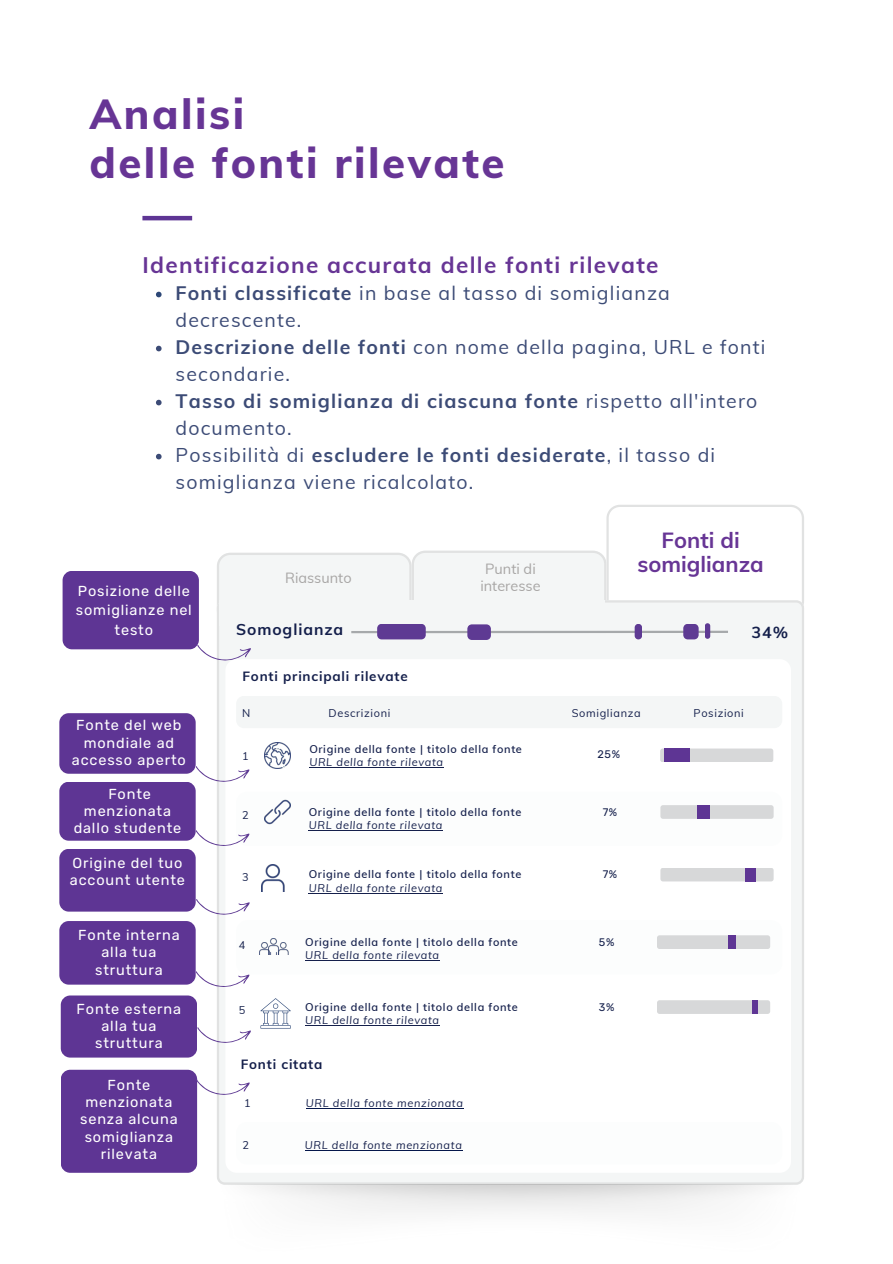
<style>
.page{position:relative;width:893px;height:1264px;background:#fff}
.page>*{position:absolute;margin:0;border:0;box-sizing:border-box;transform-origin:0 0}
.t1{font:800 42px/49.5px "Muli";letter-spacing:.06em;color:#673595}
.t2{font:700 22.5px "Muli";letter-spacing:.06em;color:#673595}
.t3{font:700 21.9px/24px "Muli";color:#673595;text-align:center}
.t4{font:19.5px/27px "Muli";letter-spacing:.06em;color:#3c4b76}
.t5{font:700 15.6px "Muli";letter-spacing:.06em;color:#141f4b}
.t6{font:14.4px/17.2px "Rubik";letter-spacing:.06em;color:#fff;text-align:center}
.t7{font:14.4px/17.2px "Muli";color:#a8a6a5;text-align:center}
.t8{font:700 13.35px "Muli";letter-spacing:.06em;color:#141f4b}
.t9{font:600 10.95px "Muli";letter-spacing:.06em;color:#141f4b}
.t10{font:italic 10.95px "Muli";letter-spacing:.06em;color:#141f4b}
.t11{font:10.95px "Muli";letter-spacing:.06em;color:#141f4b}
.t12{font:10.95px "Rubik";color:#141f4b}
.s1{font-weight:700}
</style>
<div class="page">
<hr style="left:142px;top:216px;width:50px;height:4px;background:#5e3594">
<svg style="left:156px;top:292px;width:5px;height:5px"></svg>
<svg style="left:156px;top:346px;width:5px;height:5px"></svg>
<svg style="left:156px;top:400px;width:5px;height:5px"></svg>
<svg style="left:156px;top:454px;width:5px;height:5px"></svg>
<svg style="left:217px;top:665px;width:587px;height:519px"></svg>
<svg style="left:225px;top:665px;width:566px;height:507px"></svg>
<div style="left:660px;top:748px;width:113px;height:14px;background:#d7d8d9;border-radius:3px"></div>
<div style="left:664px;top:748px;width:26px;height:14px;background:#5e3594"></div>
<img style="left:265px;top:742px;width:25px;height:23px">
<div style="left:660px;top:867px;width:113px;height:14px;background:#d7d8d9;border-radius:3px"></div>
<img style="left:262px;top:864px;width:24px;height:27px">
<div style="left:657px;top:1000px;width:113px;height:13px;background:#d7d8d9;border-radius:3px"></div>
<div style="left:752px;top:999px;width:6px;height:14px;background:#5e3594"></div>
<svg style="left:260px;top:998px;width:31px;height:30px"></svg>
<div style="left:744px;top:867px;width:11px;height:14px;background:#5e3594"></div>
<div style="left:236px;top:696px;width:546px;height:32px;background:#f4f6f6;border-radius:8px"></div>
<div style="left:59px;top:713px;width:136px;height:60px;background:#5e3594;border-radius:9px"></div>
<div style="left:59px;top:781px;width:137px;height:59px;background:#5e3594;border-radius:9px"></div>
<div style="left:59px;top:921px;width:137px;height:63px;background:#5e3594;border-radius:9px"></div>
<div style="left:59px;top:848px;width:136px;height:63px;background:#5e3594;border-radius:9px"></div>
<div style="left:61px;top:1069px;width:136px;height:103px;background:#5e3594;border-radius:9px"></div>
<div style="left:61px;top:995px;width:136px;height:62px;background:#5e3594;border-radius:9px"></div>
<svg style="left:236px;top:1121px;width:546px;height:43px"></svg>
<hr style="left:306px;top:1107px;width:157px;height:1px;background:#05164a">
<hr style="left:305px;top:1149px;width:157px;height:1px;background:#05164a">
<hr style="left:309px;top:892px;width:134px;height:1px;background:#141f4b">
<hr style="left:305px;top:1025px;width:135px;height:1px;background:#141f4b">
<div style="left:63px;top:571px;width:136px;height:78px;background:#5e3594;border-radius:9px"></div>
<svg style="left:195px;top:765px;width:587px;height:85px"></svg>
<svg style="left:195px;top:898px;width:587px;height:93px"></svg>
<svg style="left:197px;top:1026px;width:54px;height:21px"></svg>
<svg style="left:197px;top:1078px;width:53px;height:21px"></svg>
<svg style="left:197px;top:505px;width:607px;height:160px"></svg>
<h1 class="t1" style="left:89px;top:87px;width:417px">Analisi<br>delle fonti rilevate</h1>
<p class="t2" style="left:142px;top:248px;width:517px">Identificazione accurata delle fonti rilevate</p>
<p class="t4" style="left:175px;top:278px;width:591px"><span class="s1">Fonti classificate</span> in base al tasso di somiglianza decrescente.<br><span class="s1">Descrizione delle fonti</span> con nome della pagina, URL e fonti secondarie.<br><span class="s1">Tasso di somiglianza di ciascuna fonte</span> rispetto all'intero documento.<br>Possibilità di <span class="s1">escludere le fonti desiderate</span>, il tasso di somiglianza viene ricalcolato.</p>
<p class="t6" style="left:76px;top:581px;width:117px;line-height:19.5px">Posizione delle somiglianze nel testo</p>
<p class="t6" style="left:72px;top:717px;width:115px">Fonte del web mondiale ad accesso aperto</p>
<p class="t6" style="left:74px;top:785px;width:109px">Fonte menzionata dallo studente</p>
<p class="t6" style="left:70px;top:854px;width:117px;text-align:left">Origine del tuo account utente</p>
<p class="t6" style="left:78px;top:926px;width:103px">Fonte interna alla tua struttura</p>
<p class="t6" style="left:77px;top:1000px;width:106px">Fonte esterna alla tua struttura</p>
<p class="t6" style="left:80px;top:1076px;width:99px">Fonte menzionata senza alcuna somiglianza rilevata</p>
<p class="t7" style="left:285px;top:569px;width:68px">Riassunto</p>
<p class="t7" style="left:480px;top:559px;width:62px">Punti di interesse</p>
<p class="t5" style="left:236px;top:617px;width:109px">Somoglianza</p>
<p class="t8" style="left:242px;top:666px;width:167px">Fonti principali rilevate</p>
<p class="t11" style="left:242px;top:705px;width:10px">N</p>
<p class="t11" style="left:242px;top:748px;width:8px">1</p>
<p class="t11" style="left:242px;top:806px;width:8px">2</p>
<p class="t11" style="left:328px;top:705px;width:63px">Descrizioni</p>
<p class="t9" style="left:309px;top:740px;width:214px">Origine della fonte | titolo della fonte</p>
<p class="t10" style="left:309px;top:754px;width:135px">URL della fonte rilevata</p>
<p class="t9" style="left:309px;top:803px;width:214px">Origine della fonte | titolo della fonte</p>
<p class="t10" style="left:309px;top:817px;width:135px">URL della fonte rilevata</p>
<p class="t3" style="left:637px;top:527px;width:128px">Fonti di somiglianza</p>
<p class="t11" style="left:571px;top:705px;width:70px">Somiglianza</p>
<p class="t12" style="left:597px;top:748px;width:24px">25%</p>
<p class="t12" style="left:602px;top:805px;width:16px">7%</p>
<p class="t11" style="left:693px;top:705px;width:52px">Posizioni</p>
<p class="t9" style="left:309px;top:866px;width:214px">Origine della fonte | titolo della fonte</p>
<p class="t10" style="left:309px;top:880px;width:135px">URL della fonte rilevata</p>
<p class="t11" style="left:242px;top:869px;width:8px">3</p>
<p class="t12" style="left:602px;top:868px;width:16px">7%</p>
<p class="t9" style="left:305px;top:933px;width:214px">Origine della fonte | titolo della fonte</p>
<p class="t10" style="left:305px;top:947px;width:135px">URL della fonte rilevata</p>
<p class="t11" style="left:239px;top:937px;width:8px">4</p>
<p class="t12" style="left:598px;top:936px;width:17px">5%</p>
<p class="t9" style="left:305px;top:998px;width:214px">Origine della fonte | titolo della fonte</p>
<p class="t10" style="left:305px;top:1012px;width:135px">URL della fonte rilevata</p>
<p class="t11" style="left:239px;top:1001px;width:8px">5</p>
<p class="t12" style="left:598px;top:1000px;width:17px">3%</p>
<p class="t8" style="left:241px;top:1054px;width:83px">Fonti citata</p>
<p class="t11" style="left:244px;top:1094px;width:8px">1</p>
<p class="t11" style="left:242px;top:1136px;width:8px">2</p>
<p class="t10" style="left:306px;top:1094px;width:159px">URL della fonte menzionata</p>
<p class="t10" style="left:305px;top:1136px;width:159px">URL della fonte menzionata</p>
</div>
